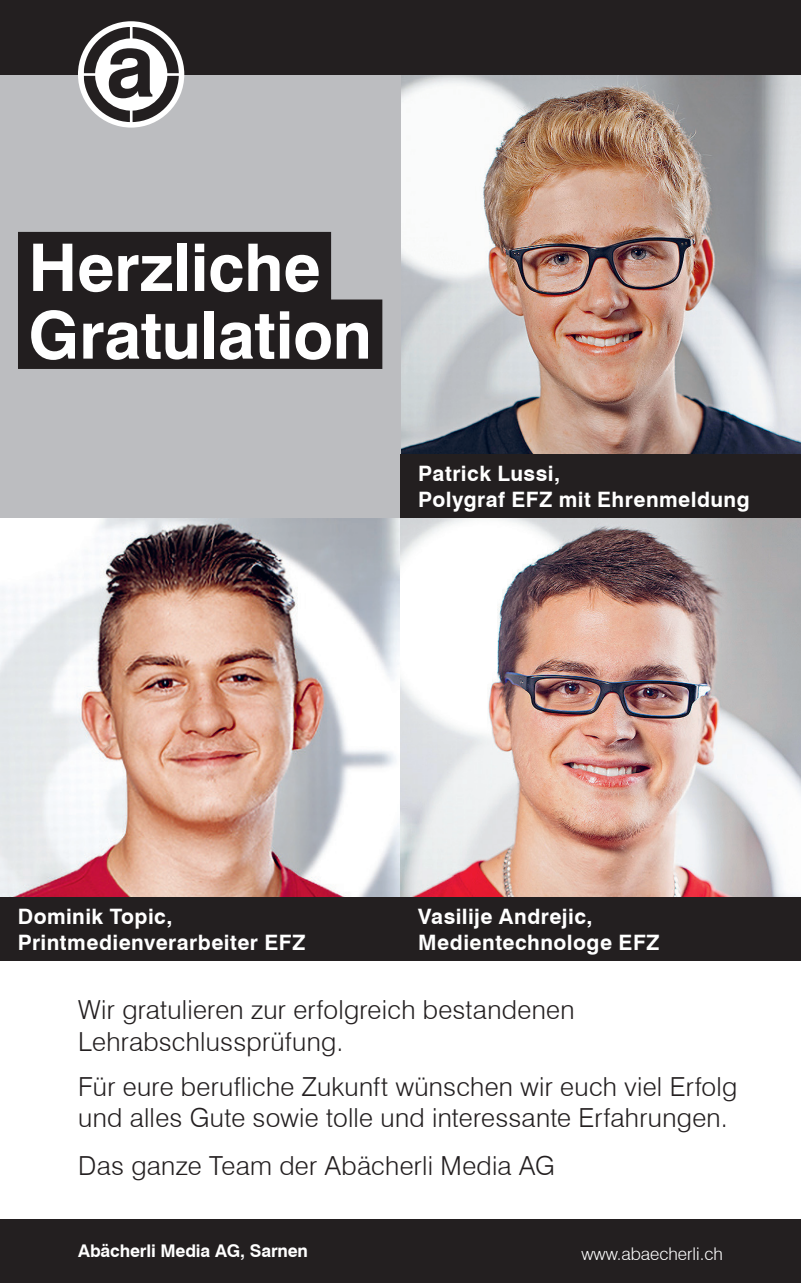
<style>
.page{position:relative;width:801px;height:1283px;background:#fff}
.page>*{position:absolute;margin:0;border:0;box-sizing:border-box;transform-origin:0 0}
.t1{font:700 65.75px/67.5px "Swiss 721 BT";letter-spacing:-.005em;color:#fff}
.t2{font:300 26.25px/31.2px "Swiss 721 BT";letter-spacing:.01em;color:#231f20}
.t3{font:700 21.25px/26.2px "Swiss 721 BT";letter-spacing:.02em;color:#fff}
.t4{font:700 17.5px "Swiss 721 BT";letter-spacing:-.01em;color:#fff}
.t5{font:300 17.5px "Swiss 721 BT";color:#fff}
</style>
<div class="page">
<img style="left:400px;top:74px;width:401px;height:380px">
<img style="left:0;top:517px;width:801px;height:379px">
<div style="left:0;top:74px;width:400px;height:443px;background:#bcbdc0"></div>
<div style="left:0;top:0;width:801px;height:74px;background:#231f20"></div>
<div style="left:18px;top:232px;width:313px;height:69px;background:#221e1f"></div>
<div style="left:18px;top:299px;width:364px;height:70px;background:#221e1f"></div>
<div style="left:0;top:1219px;width:801px;height:64px;background:#231f20"></div>
<div style="left:78px;top:21px;width:106px;height:107px;background:#fff;border-radius:50%"></div>
<svg style="left:84px;top:27px;width:95px;height:95px"></svg>
<div style="left:400px;top:454px;width:401px;height:63px;background:#231f20"></div>
<div style="left:400px;top:896px;width:401px;height:64px;background:#231f20"></div>
<div style="left:0;top:896px;width:400px;height:64px;background:#231f20"></div>
<h1 class="t1" style="left:28px;top:233px;width:345px">Herzliche<br>Gratulation</h1>
<p class="t3" style="left:418px;top:460px;width:333px">Patrick Lussi,<br>Polygraf EFZ mit Ehrenmeldung</p>
<p class="t3" style="left:18px;top:902px;width:289px">Dominik Topic,<br>Printmedienverarbeiter EFZ</p>
<p class="t3" style="left:418px;top:902px;width:243px">Vasilije Andrejic,<br>Medientechnologe EFZ</p>
<p class="t2" style="left:78px;top:994px;width:498px">Wir gratulieren zur erfolgreich bestandenen<br>Lehrabschlussprüfung.</p>
<p class="t2" style="left:78px;top:1071px;width:660px">Für eure berufliche Zukunft wünschen wir euch viel Erfolg und alles Gute sowie tolle und interessante Erfahrungen.</p>
<p class="t2" style="left:78px;top:1150px;width:478px">Das ganze Team der Abächerli Media AG</p>
<p class="t4" style="left:78px;top:1240px;width:231px">Abächerli Media AG, Sarnen</p>
<p class="t5" style="left:581px;top:1243px;width:143px">www.abaecherli.ch</p>
</div>
